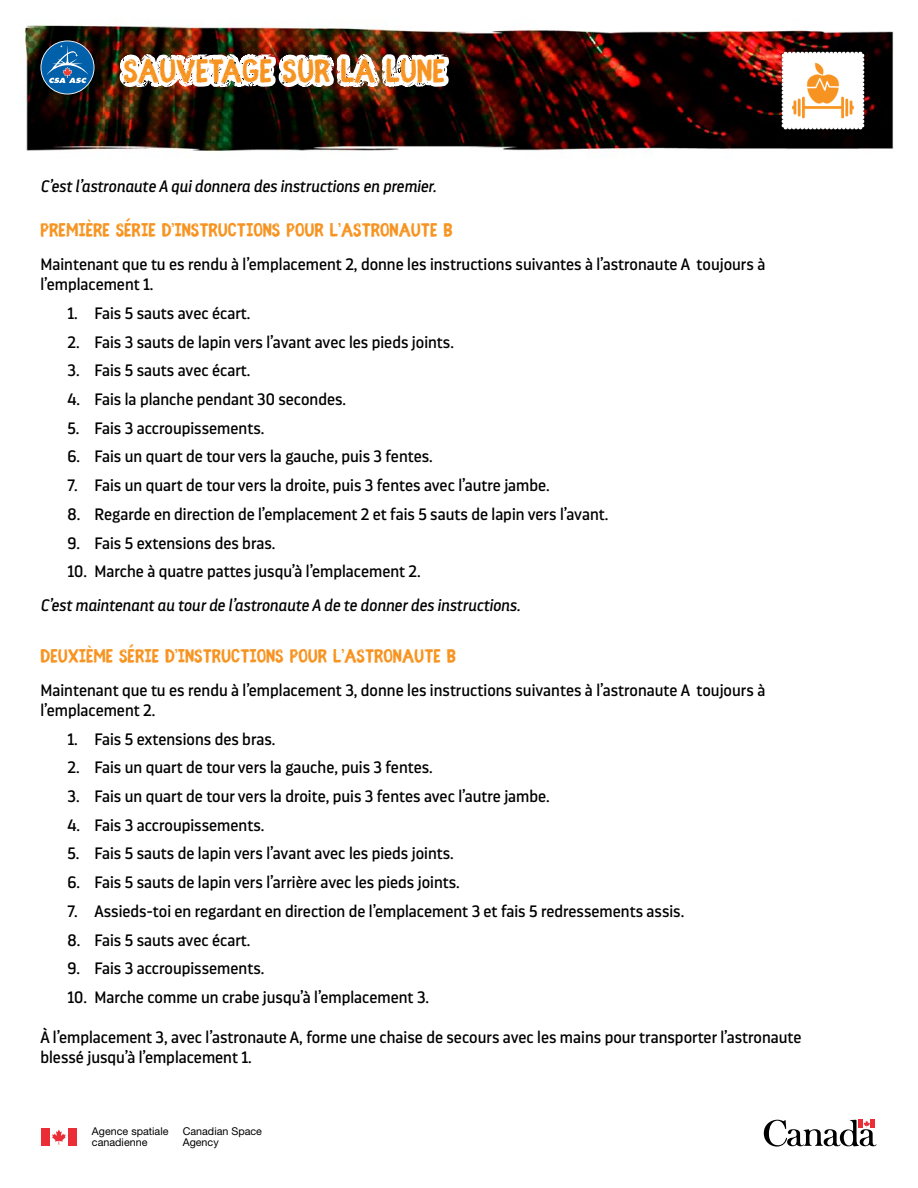
<style>
.page{position:relative;width:918px;height:1188px;background:#fff}
.page>*{position:absolute;margin:0;border:0;box-sizing:border-box;transform-origin:0 0}
.t1{font:700 36px "Fibre Vintage Full";color:#f79421}
.t2{font:700 21px "Fibre Vintage Full";color:#f79421}
.t3{font:16.5px/19.8px "Darwin Pro";color:#000}
.t4{font:italic 16.5px "Darwin Pro";color:#000}
.t5{font:10.8px/10.8px "Helvetica Neue LT Std";color:#000}
</style>
<div class="page">
<img style="left:24px;top:24px;width:870px;height:134px">
<img style="left:41px;top:20px;width:423px;height:138px">
<svg style="left:764px;top:1120px;width:112px;height:27px"></svg>
<img style="left:776px;top:43px;width:94px;height:95px">
<div style="left:41px;top:1128px;width:9px;height:18px;background:#eb2d37"></div>
<svg style="left:52px;top:1129px;width:14px;height:16px"></svg>
<div style="left:68px;top:1128px;width:9px;height:18px;background:#eb2d37"></div>
<h1 class="t1" style="left:123px;top:50px;width:323px">SAUVETAGE SUR LA LUNE</h1>
<p class="t4" style="left:40px;top:175px;width:397px">C’est l’astronaute A qui donnera des instructions en premier.</p>
<p class="t2" style="left:40px;top:218px;width:414px">PREMIÈRE SÉRIE D’INSTRUCTIONS POUR L’ASTRONAUTE B</p>
<p class="t3" style="left:40px;top:254px;width:726px">Maintenant que tu es rendu à l’emplacement 2, donne les instructions suivantes à l’astronaute A toujours à l’emplacement 1.</p>
<p class="t3" style="left:67px;top:303px;width:185px">1. Fais 5 sauts avec écart.</p>
<p class="t3" style="left:67px;top:332px;width:388px">2. Fais 3 sauts de lapin vers l’avant avec les pieds joints.</p>
<p class="t3" style="left:67px;top:360px;width:185px">3. Fais 5 sauts avec écart.</p>
<p class="t3" style="left:67px;top:389px;width:280px">4. Fais la planche pendant 30 secondes.</p>
<p class="t3" style="left:67px;top:418px;width:198px">5. Fais 3 accroupissements.</p>
<p class="t3" style="left:67px;top:446px;width:367px">6. Fais un quart de tour vers la gauche, puis 3 fentes.</p>
<p class="t3" style="left:67px;top:475px;width:484px">7. Fais un quart de tour vers la droite, puis 3 fentes avec l’autre jambe.</p>
<p class="t3" style="left:67px;top:504px;width:542px">8. Regarde en direction de l’emplacement 2 et fais 5 sauts de lapin vers l’avant.</p>
<p class="t3" style="left:67px;top:533px;width:210px">9. Fais 5 extensions des bras.</p>
<p class="t3" style="left:67px;top:561px;width:355px">10. Marche à quatre pattes jusqu’à l’emplacement 2.</p>
<p class="t4" style="left:40px;top:594px;width:481px">C’est maintenant au tour de l’astronaute A de te donner des instructions.</p>
<p class="t2" style="left:40px;top:644px;width:417px">DEUXIÈME SÉRIE D’INSTRUCTIONS POUR L’ASTRONAUTE B</p>
<p class="t3" style="left:40px;top:680px;width:726px">Maintenant que tu es rendu à l’emplacement 3, donne les instructions suivantes à l’astronaute A toujours à l’emplacement 2.</p>
<p class="t3" style="left:67px;top:729px;width:210px">1. Fais 5 extensions des bras.</p>
<p class="t3" style="left:67px;top:757px;width:367px">2. Fais un quart de tour vers la gauche, puis 3 fentes.</p>
<p class="t3" style="left:67px;top:786px;width:484px">3. Fais un quart de tour vers la droite, puis 3 fentes avec l’autre jambe.</p>
<p class="t3" style="left:67px;top:815px;width:198px">4. Fais 3 accroupissements.</p>
<p class="t3" style="left:67px;top:843px;width:388px">5. Fais 5 sauts de lapin vers l’avant avec les pieds joints.</p>
<p class="t3" style="left:67px;top:872px;width:394px">6. Fais 5 sauts de lapin vers l’arrière avec les pieds joints.</p>
<p class="t3" style="left:67px;top:901px;width:618px">7. Assieds-toi en regardant en direction de l’emplacement 3 et fais 5 redressements assis.</p>
<p class="t3" style="left:67px;top:930px;width:185px">8. Fais 5 sauts avec écart.</p>
<p class="t3" style="left:67px;top:958px;width:198px">9. Fais 3 accroupissements.</p>
<p class="t3" style="left:67px;top:987px;width:363px">10. Marche comme un crabe jusqu’à l’emplacement 3.</p>
<p class="t3" style="left:40px;top:1027px;width:763px">À l’emplacement 3, avec l’astronaute A, forme une chaise de secours avec les mains pour transporter l’astronaute blessé jusqu’à l’emplacement 1.</p>
<p class="t5" style="left:92px;top:1126px;width:78px">Agence spatiale canadienne</p>
<p class="t5" style="left:183px;top:1126px;width:81px">Canadian Space<br>Agency</p>
</div>
